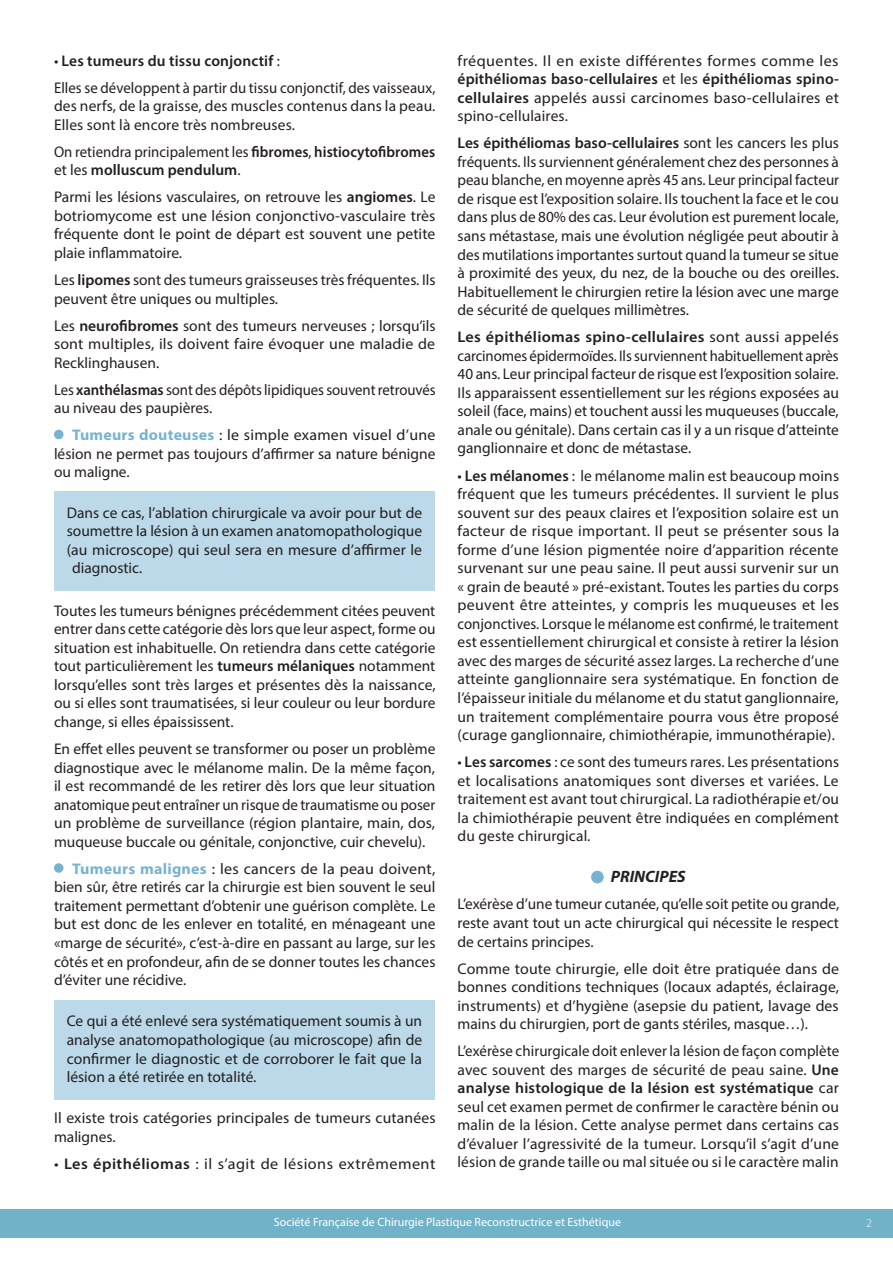
<style>
.page{position:relative;width:893px;height:1263px;background:#fff}
.page>*{position:absolute;margin:0;border:0;box-sizing:border-box;transform-origin:0 0}
.t1{font:italic 700 16.5px "Myriad Pro";color:#231f20}
.t2{font:15.45px/18.6px "Myriad Pro";color:#231f20;text-align:justify}
.t3{font:15.45px/18.6px "Myriad Pro";color:#231f20;text-align:justify;scale:1.04 1}
.t4{font:15.45px/18.6px "Myriad Pro";color:#231f20;text-align:justify;scale:1.05 1}
.t5{font:600 15.45px/18.6px "Myriad Pro";color:#231f20;scale:.96 1}
.t6{font:15.45px/18.6px "Myriad Pro";color:#231f20;scale:.96 1}
.t7{font:15.45px "Myriad Pro";letter-spacing:.03em;color:#231f20;scale:1.05 1}
.t8{font:12px "Myriad Pro";color:#fff}
.t9{font:300 12px "Myriad Pro";color:#fff}
.s1{font-weight:600}
.s2{font-weight:400}
.s3{font-weight:700;color:#77b3d0}
</style>
<div class="page">
<div style="left:0;top:1209px;width:893px;height:28px;background:#70b2c8"></div>
<div style="left:591px;top:871px;width:13px;height:12px;background:#77b3d0;border-radius:50%"></div>
<div style="left:54px;top:863px;width:10px;height:10px;background:#77b3d0;border-radius:50%"></div>
<div style="left:54px;top:1000px;width:381px;height:100px;background:#bbd9e8"></div>
<div style="left:54px;top:491px;width:381px;height:100px;background:#bbd9e8"></div>
<div style="left:54px;top:430px;width:10px;height:9px;background:#77b3d0;border-radius:50%"></div>
<p class="t2" style="left:54px;top:47px;width:383px;line-height:27px">• <span class="s1">Les tumeurs du tissu conjonctif</span> :<br>Elles se développent à partir du tissu conjonctif, des vaisseaux,</p>
<p class="t2" style="left:54px;top:98px;width:383px">des nerfs, de la graisse, des muscles contenus dans la peau.<br>Elles sont là encore très nombreuses.</p>
<p class="t5" style="left:54px;top:144px;width:399px"><span class="s2">On retiendra principalement les</span> fibromes<span class="s2">,</span> histiocytofibromes <span class="s2">et les</span> molluscum pendulum<span class="s2">.</span></p>
<p class="t2" style="left:54px;top:189px;width:383px">Parmi les lésions vasculaires, on retrouve les <span class="s1">angiomes</span>. Le botriomycome est une lésion conjonctivo-vasculaire très fréquente dont le point de départ est souvent une petite plaie inflammatoire.</p>
<p class="t2" style="left:54px;top:272px;width:383px">Les <span class="s1">lipomes</span> sont des tumeurs graisseuses très fréquentes. Ils peuvent être uniques ou multiples.</p>
<p class="t2" style="left:54px;top:317px;width:383px">Les <span class="s1">neurofibromes</span> sont des tumeurs nerveuses ; lorsqu’ils sont multiples, ils doivent faire évoquer une maladie de Recklinghausen.</p>
<p class="t6" style="left:54px;top:382px;width:399px">Les <span class="s1">xanthélasmas</span> sont des dépôts lipidiques souvent retrouvés au niveau des paupières.</p>
<p class="t2" style="left:54px;top:427px;width:383px;text-indent:18px"><span class="s3">Tumeurs douteuses</span> : le simple examen visuel d’une lésion ne permet pas toujours d’affirmer sa nature bénigne ou maligne.</p>
<p class="t2" style="left:67px;top:504px;width:357px">Dans ce cas, l’ablation chirurgicale va avoir pour but de</p>
<p class="t2" style="left:67px;top:523px;width:357px">soumettre la lésion à un examen anatomopathologique</p>
<p class="t2" style="left:67px;top:541px;width:357px">(au microscope) qui seul sera en mesure d’affirmer le</p>
<p class="t2" style="left:72px;top:560px;width:72px">diagnostic.</p>
<p class="t2" style="left:54px;top:602px;width:383px">Toutes les tumeurs bénignes précédemment citées peuvent entrer dans cette catégorie dès lors que leur aspect, forme ou situation est inhabituelle. On retiendra dans cette catégorie tout particulièrement les <span class="s1">tumeurs mélaniques</span> notamment lorsqu’elles sont très larges et présentes dès la naissance, ou si elles sont traumatisées, si leur couleur ou leur bordure change, si elles épaississent.</p>
<p class="t2" style="left:54px;top:741px;width:383px">En effet elles peuvent se transformer ou poser un problème diagnostique avec le mélanome malin. De la même façon, il est recommandé de les retirer dès lors que leur situation anatomique peut entraîner un risque de traumatisme ou poser un problème de surveillance (région plantaire, main, dos, muqueuse buccale ou génitale, conjonctive, cuir chevelu).</p>
<p class="t3" style="left:54px;top:861px;width:368px;text-indent:18px"><span class="s3">Tumeurs malignes</span> : les cancers de la peau doivent, bien sûr, être retirés car la chirurgie est bien souvent le seul traitement permettant d’obtenir une guérison complète. Le but est donc de les enlever en totalité, en ménageant une «marge de sécurité», c’est-à-dire en passant au large, sur les côtés et en profondeur, afin de se donner toutes les chances d’éviter une récidive.</p>
<p class="t2" style="left:67px;top:1013px;width:357px">Ce qui a été enlevé sera systématiquement soumis à un analyse anatomopathologique (au microscope) afin de confirmer le diagnostic et de corroborer le fait que la lésion a été retirée en totalité.</p>
<p class="t2" style="left:54px;top:1110px;width:383px">Il existe trois catégories principales de tumeurs cutanées malignes.</p>
<p class="t7" style="left:54px;top:1154px;width:365px">• <span class="s1">Les épithéliomas</span> : il s’agit de lésions extrêmement</p>
<p class="t3" style="left:458px;top:52px;width:368px">fréquentes. Il en existe différentes formes comme les <span class="s1">épithéliomas baso-cellulaires</span> et les <span class="s1">épithéliomas spino&shy;cellulaires</span> appelés aussi carcinomes baso-cellulaires et spino-cellulaires.</p>
<p class="t2" style="left:458px;top:135px;width:383px"><span class="s1">Les épithéliomas baso-cellulaires</span> sont les cancers les plus fréquents. Ils surviennent généralement chez des personnes à peau blanche, en moyenne après 45 ans. Leur principal facteur de risque est l’exposition solaire. Ils touchent la face et le cou dans plus de 80% des cas. Leur évolution est purement locale, sans métastase, mais une évolution négligée peut aboutir à des mutilations importantes surtout quand la tumeur se situe à proximité des yeux, du nez, de la bouche ou des oreilles.<br>Habituellement le chirurgien retire la lésion avec une marge de sécurité de quelques millimètres.</p>
<p class="t4" style="left:458px;top:329px;width:365px"><span class="s1">Les épithéliomas spino-cellulaires</span> sont aussi appelés carcinomes épidermoïdes. Ils surviennent habituellement après 40 ans. Leur principal facteur de risque est l’exposition solaire.<br>Ils apparaissent essentiellement sur les régions exposées au soleil (face, mains) et touchent aussi les muqueuses (buccale, anale ou génitale). Dans certain cas il y a un risque d’atteinte ganglionnaire et donc de métastase.</p>
<p class="t2" style="left:458px;top:466px;width:383px">• <span class="s1">Les mélanomes</span> : le mélanome malin est beaucoup moins fréquent que les tumeurs précédentes. Il survient le plus souvent sur des peaux claires et l’exposition solaire est un facteur de risque important. Il peut se présenter sous la forme d’une lésion pigmentée noire d’apparition récente survenant sur une peau saine. Il peut aussi survenir sur un « grain de beauté » pré-existant. Toutes les parties du corps peuvent être atteintes, y compris les muqueuses et les conjonctives. Lorsque le mélanome est confirmé, le traitement est essentiellement chirurgical et consiste à retirer la lésion avec des marges de sécurité assez larges. La recherche d’une atteinte ganglionnaire sera systématique. En fonction de l’épaisseur initiale du mélanome et du statut ganglionnaire, un traitement complémentaire pourra vous être proposé (curage ganglionnaire, chimiothérapie, immunothérapie).</p>
<p class="t2" style="left:458px;top:752px;width:383px">• <span class="s1">Les sarcomes</span> : ce sont des tumeurs rares. Les présentations et localisations anatomiques sont diverses et variées. Le traitement est avant tout chirurgical. La radiothérapie et/ou la chimiothérapie peuvent être indiquées en complément du geste chirurgical.</p>
<p class="t1" style="left:611px;top:868px;width:76px">PRINCIPES</p>
<p class="t2" style="left:458px;top:896px;width:383px">L’exérèse d’une tumeur cutanée, qu’elle soit petite ou grande, reste avant tout un acte chirurgical qui nécessite le respect de certains principes.</p>
<p class="t2" style="left:458px;top:960px;width:383px">Comme toute chirurgie, elle doit être pratiquée dans de bonnes conditions techniques (locaux adaptés, éclairage, instruments) et d’hygiène (asepsie du patient, lavage des mains du chirurgien, port de gants stériles, masque…).</p>
<p class="t2" style="left:458px;top:1043px;width:383px">L’exérèse chirurgicale doit enlever la lésion de façon complète avec souvent des marges de sécurité de peau saine. <span class="s1">Une analyse histologique de la lésion est systématique</span> car seul cet examen permet de confirmer le caractère bénin ou malin de la lésion. Cette analyse permet dans certains cas d’évaluer l’agressivité de la tumeur. Lorsqu’il s’agit d’une lésion de grande taille ou mal située ou si le caractère malin</p>
<p class="t8" style="left:274px;top:1217px;width:349px">Société Française de Chirurgie Plastique Reconstructrice et Esthétique</p>
<p class="t9" style="left:866px;top:1219px;width:7px">2</p>
</div>
